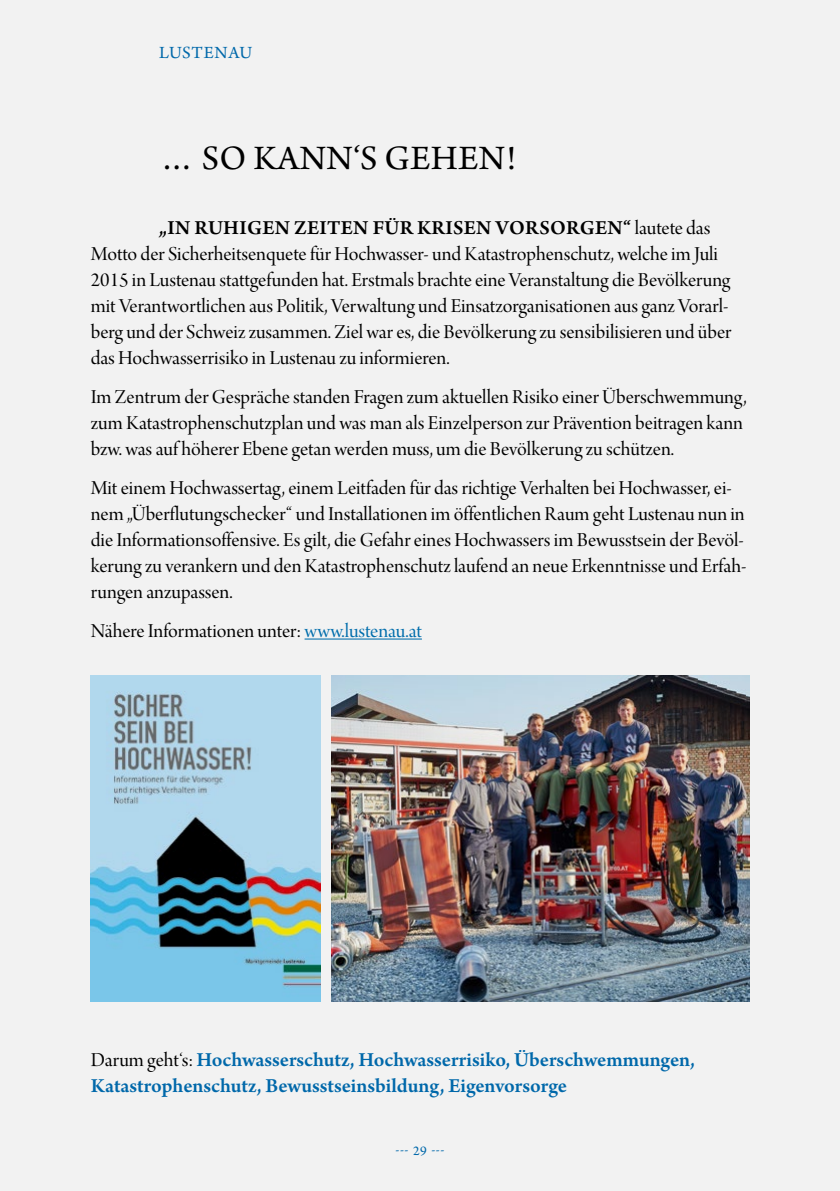
<style>
.page{position:relative;width:840px;height:1191px;background:#fff}
.page>*{position:absolute;margin:0;border:0;box-sizing:border-box;transform-origin:0 0}
.SHL_groß_18_PT{font:36px "Arno Pro";letter-spacing:.01em;color:#000}
.Copy_normal{font:21px/26px "Arno Pro Display";color:#000}
.Copy_1__Zeile_normal{font:21px/26px "Arno Pro Display";color:#000}
.Copy_normal-2{font:600 21px/26px "Arno Pro";color:#0068aa}
.t1{font:18px "Arno Pro";letter-spacing:.025em;color:#0068aa}
.t2{font:14px "Arno Pro";color:#0068aa}
.s1{font-family:"Arno Pro";font-weight:600}
.s2{color:#006dac}
.s3{font-family:"Arno Pro Display";font-weight:400;color:#000}
</style>
<div class="page">
<div style="left:0;top:0;width:839px;height:1191px;background:#f2f2f2"></div>
<hr style="left:304px;top:638px;width:117px;height:1px;background:#006dac">
<img style="left:91px;top:676px;width:229px;height:325px">
<img style="left:331px;top:676px;width:417px;height:325px">
<p class="t1" style="left:159px;top:42px;width:95px">LUSTENAU</p>
<h2 class="SHL_groß_18_PT" style="left:159px;top:137px;width:358px">… SO KANN‘S GEHEN!</h2>
<p class="Copy_1__Zeile_normal" style="left:91px;top:216px;width:642px;text-indent:68px"><span class="s1">„IN RUHIGEN ZEITEN FÜR KRISEN VORSORGEN“</span> lautete das Motto der Sicherheitsenquete für Hochwasser- und Katastrophenschutz, welche im Juli 2015 in Lustenau stattgefunden hat. Erstmals brachte eine Veranstaltung die Bevölkerung mit Verantwortlichen aus Politik, Verwaltung und Einsatzorganisationen aus ganz Vorarl&shy;berg und der Schweiz zusammen. Ziel war es, die Bevölkerung zu sensibilisieren und über das Hochwasserrisiko in Lustenau zu informieren.</p>
<p class="Copy_normal" style="left:91px;top:385px;width:657px">Im Zentrum der Gespräche standen Fragen zum aktuellen Risiko einer Überschwemmung, zum Katastrophenschutzplan und was man als Einzelperson zur Prävention beitragen kann bzw. was auf höherer Ebene getan werden muss, um die Bevölkerung zu schützen.</p>
<p class="Copy_normal" style="left:91px;top:476px;width:656px">Mit einem Hochwassertag, einem Leitfaden für das richtige Verhalten bei Hochwasser, ei&shy;nem „Überflutungschecker“ und Installationen im öffentlichen Raum geht Lustenau nun in die Informationsoffensive. Es gilt, die Gefahr eines Hochwassers im Bewusstsein der Bevöl&shy;kerung zu verankern und den Katastrophenschutz laufend an neue Erkenntnisse und Erfah&shy;rungen anzupassen.</p>
<p class="Copy_normal" style="left:91px;top:619px;width:332px">Nähere Informationen unter: <span class="s2">www.lustenau.at</span></p>
<p class="Copy_normal-2" style="left:91px;top:1047px;width:605px"><span class="s3">Darum geht‘s:</span> Hochwasserschutz, Hochwasserrisiko, Überschwemmungen,<br>Katastrophenschutz, Bewusstseinsbildung, Eigenvorsorge</p>
<p class="t2" style="left:395px;top:1142px;width:50px">--- 29 ---</p>
</div>
